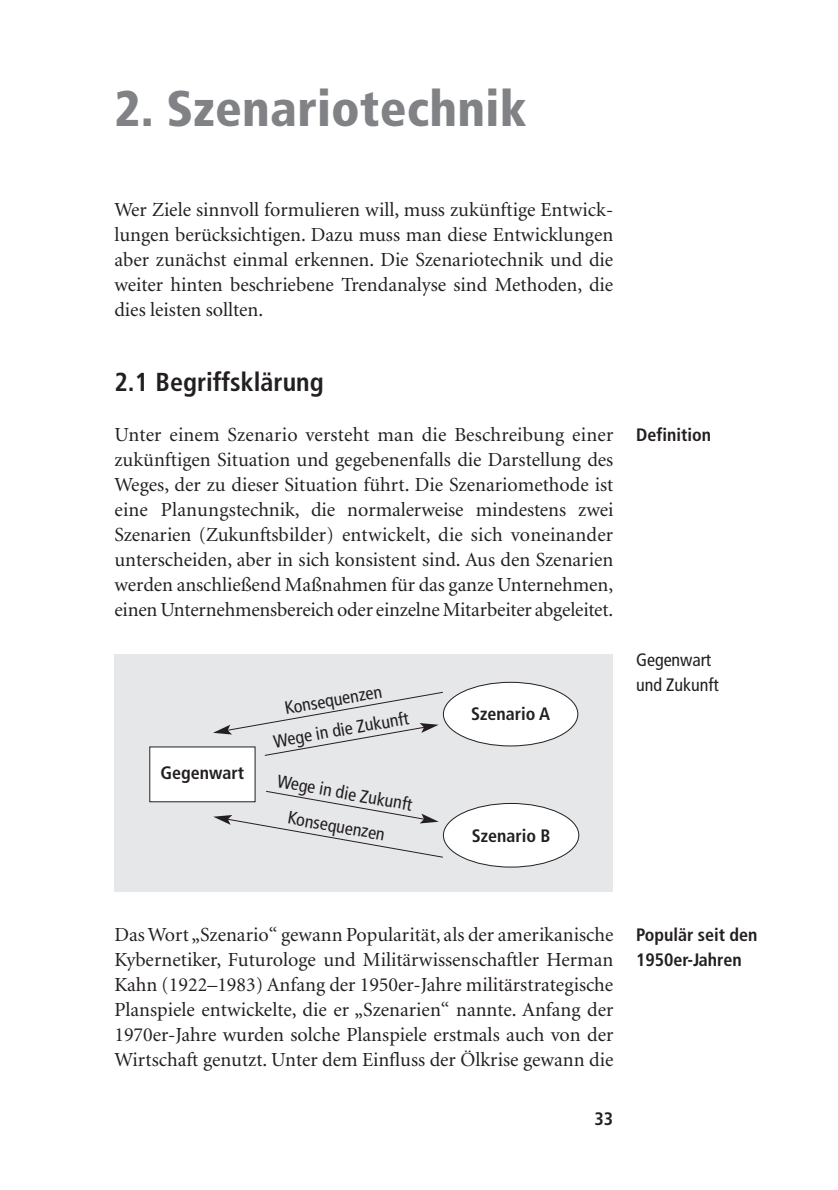
<style>
.page{position:relative;width:838px;height:1190px;background:#fff}
.page>*{position:absolute;margin:0;border:0;box-sizing:border-box;transform-origin:0 0}
.t1{font:900 condensed 50px "Frutiger";letter-spacing:.005em;color:#808285}
.t2{font:700 condensed 26px "Frutiger";color:#231f20}
.t3{font:20px/25px "Minion";color:#231f20;text-align:justify}
.t4{font:condensed 18px/25px "Frutiger";color:#231f20}
.t5{font:700 condensed 18px/25px "Frutiger";color:#231f20}
</style>
<div class="page">
<div style="left:114px;top:654px;width:499px;height:237px;background:#e6e7e9"></div>
<svg style="left:213px;top:691px;width:231px;height:65px"></svg>
<svg style="left:213px;top:790px;width:231px;height:68px"></svg>
<div style="left:150px;top:747px;width:105px;height:55px;background:#fff"></div>
<div style="left:443px;top:682px;width:135px;height:64px;background:#fff;border-radius:50%"></div>
<div style="left:443px;top:682px;width:135px;height:64px;border:2px solid #231f20;border-radius:50%"></div>
<div style="left:443px;top:803px;width:136px;height:64px;background:#fff;border-radius:50%"></div>
<div style="left:443px;top:803px;width:136px;height:65px;border:2px solid #231f20;border-radius:50%"></div>
<h1 class="t1" style="left:114px;top:89px;width:414px">2. Szenariotechnik</h1>
<p class="t3" style="left:114px;top:199px;width:500px">Wer Ziele sinnvoll formulieren will, muss zukünftige Entwick&shy;lungen berücksichtigen. Dazu muss man diese Entwicklungen aber zunächst einmal erkennen. Die Szenariotechnik und die weiter hinten beschriebene Trendanalyse sind Methoden, die dies leisten sollten.</p>
<h2 class="t2" style="left:114px;top:372px;width:211px">2.1 Begriffsklärung</h2>
<p class="t3" style="left:114px;top:424px;width:501px">Unter einem Szenario versteht man die Beschreibung einer zukünftigen Situation und gegebenenfalls die Darstellung des Weges, der zu dieser Situation führt. Die Szenariomethode ist eine Planungstechnik, die normalerweise mindestens zwei Szenarien (Zukunftsbilder) entwickelt, die sich voneinander unterscheiden, aber in sich konsistent sind. Aus den Szenarien werden anschließend Maßnahmen für das ganze Unternehmen, einen Unternehmensbereich oder einzelne Mitarbeiter abgeleitet.</p>
<p class="t5" style="left:161px;top:762px;width:85px">Gegenwart</p>
<p class="t4" style="left:283px;top:697px;width:100px;rotate:-10deg">Konsequenzen</p>
<p class="t4" style="left:272px;top:731px;width:138px;rotate:-10deg">Wege in die Zukunft</p>
<p class="t5" style="left:471px;top:703px;width:80px">Szenario A</p>
<p class="t4" style="left:279px;top:770px;width:138px;rotate:10deg">Wege in die Zukunft</p>
<p class="t4" style="left:290px;top:806px;width:100px;rotate:10deg">Konsequenzen</p>
<p class="t5" style="left:472px;top:824px;width:80px">Szenario B</p>
<p class="t5" style="left:636px;top:424px;width:77px">Definition</p>
<p class="t4" style="left:636px;top:649px;width:84px">Gegenwart und Zukunft</p>
<p class="t3" style="left:114px;top:924px;width:501px">Das Wort „Szenario“ gewann Popularität, als der amerikanische Kybernetiker, Futurologe und Militärwissenschaftler Herman Kahn (1922–1983) Anfang der 1950er-Jahre militärstrategische Planspiele entwickelte, die er „Szenarien“ nannte. Anfang der 1970er-Jahre wurden solche Planspiele erstmals auch von der Wirtschaft genutzt. Unter dem Einfluss der Ölkrise gewann die</p>
<p class="t5" style="left:595px;top:1107px;width:20px">33</p>
<p class="t5" style="left:636px;top:924px;width:123px">Populär seit den<br>1950er-Jahren</p>
</div>
